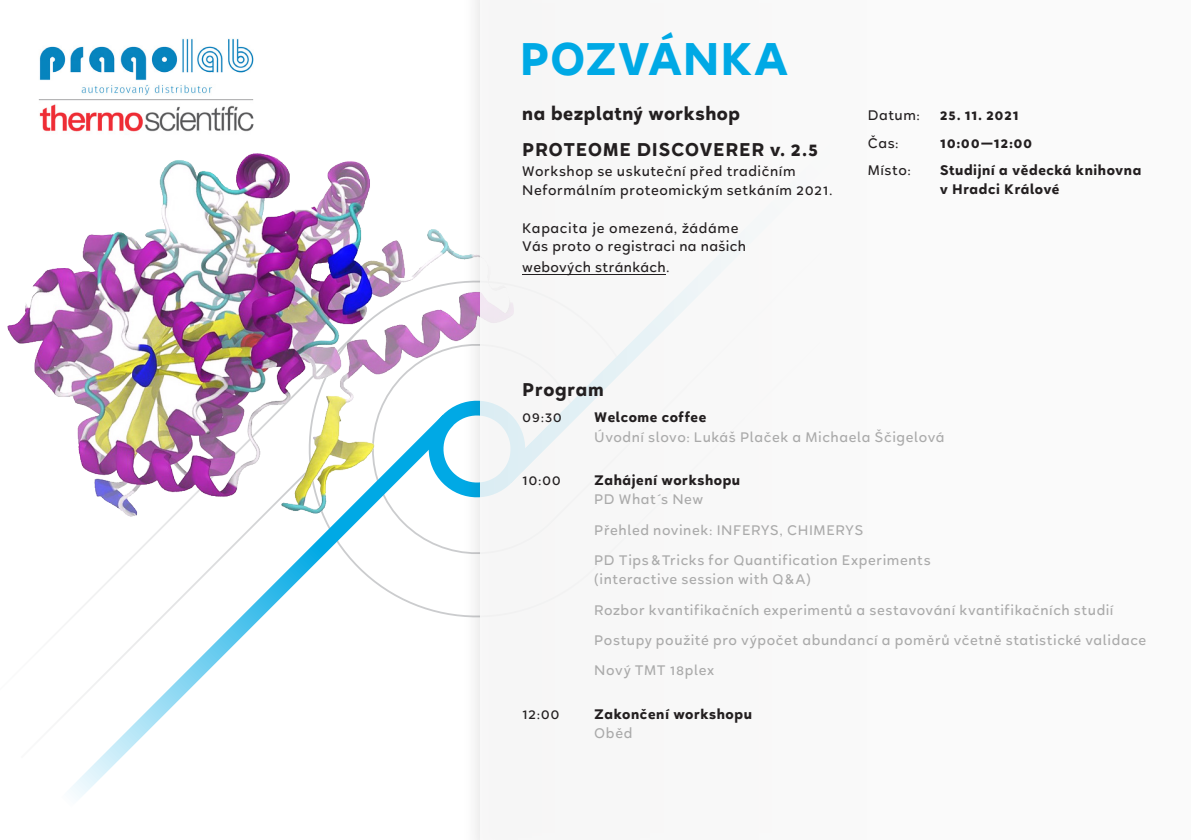
<style>
.page{position:relative;width:1191px;height:840px;background:#fff}
.page>*{position:absolute;margin:0;border:0;box-sizing:border-box;transform-origin:0 0}
.t1{font:700 49.6px "Halcyon";letter-spacing:-.005em;color:#00a9e5}
.t2{font:700 20px/36px "Halcyon";letter-spacing:.025em;color:#231f20}
.t3{font:500 15px/19.2px "Halcyon";letter-spacing:.035em;color:#aaa}
.t4{font:500 15px/19.2px "Halcyon";letter-spacing:.035em;color:#231f20}
.t5{font:700 15px/19.2px "Halcyon";letter-spacing:.035em;color:#231f20}
.s1{font-weight:700;color:#231f20}
</style>
<div class="page">
<svg style="left:61px;top:581px;width:395px;height:217px"></svg>
<img style="left:7px;top:161px;width:454px;height:420px">
<div style="left:461px;top:0;width:730px;height:839px;background:#231f20;opacity:.15"></div>
<div style="left:480px;top:0;width:711px;height:839px;background:#fafafa"></div>
<img style="left:38px;top:38px;width:242px;height:123px">
<hr style="left:522px;top:274px;width:144px;height:1px;background:#231f20">
<p class="t1" style="left:519px;top:22px;width:271px">POZVÁNKA</p>
<p class="t2" style="left:522px;top:96px;width:298px">na bezplatný workshop<br>PROTEOME DISCOVERER v. 2.5</p>
<p class="t4" style="left:522px;top:161px;width:312px">Workshop se uskuteční před tradičním<br>Neformálním proteomickým setkáním 2021.</p>
<p class="t4" style="left:522px;top:219px;width:225px;line-height:18px">Kapacita je omezená, žádáme<br>Vás proto o registraci na našich</p>
<p class="t4" style="left:522px;top:257px;width:149px">webových stránkách.</p>
<p class="t4" style="left:867px;top:106px;width:54px">Datum:</p>
<p class="t5" style="left:939px;top:106px;width:81px">25. 11. 2021</p>
<p class="t4" style="left:867px;top:133px;width:32px">Čas:</p>
<p class="t5" style="left:939px;top:133px;width:94px">10:00—12:00</p>
<p class="t4" style="left:867px;top:160px;width:45px">Místo:</p>
<p class="t5" style="left:939px;top:160px;width:203px">Studijní a vědecká knihovna v Hradci Králové</p>
<p class="t2" style="left:522px;top:371px;width:83px">Program</p>
<p class="t4" style="left:522px;top:407px;width:41px">09:30</p>
<p class="t3" style="left:594px;top:407px;width:352px"><span class="s1">Welcome coffee<br></span>Úvodní slovo: Lukáš Plaček a Michaela Ščigelová</p>
<p class="t4" style="left:522px;top:470px;width:40px">10:00</p>
<p class="t5" style="left:594px;top:470px;width:147px">Zahájení workshopu</p>
<p class="t3" style="left:594px;top:489px;width:111px">PD What´s New</p>
<p class="t3" style="left:594px;top:519px;width:271px">Přehled novinek: INFERYS, CHIMERYS</p>
<p class="t3" style="left:594px;top:550px;width:338px">PD Tips &amp; Tricks for Quantification Experiments (interactive session with Q&amp;A)</p>
<p class="t3" style="left:594px;top:599px;width:521px">Rozbor kvantifikačních experimentů a sestavování kvantifikačních studií</p>
<p class="t3" style="left:594px;top:624px;width:553px;line-height:30.4px">Postupy použité pro výpočet abundancí a poměrů včetně statistické validace<br>Nový TMT 18plex</p>
<p class="t4" style="left:522px;top:703px;width:39px">12:00</p>
<p class="t5" style="left:594px;top:704px;width:159px">Zakončení workshopu</p>
<p class="t3" style="left:594px;top:722px;width:40px">Oběd</p>
</div>
